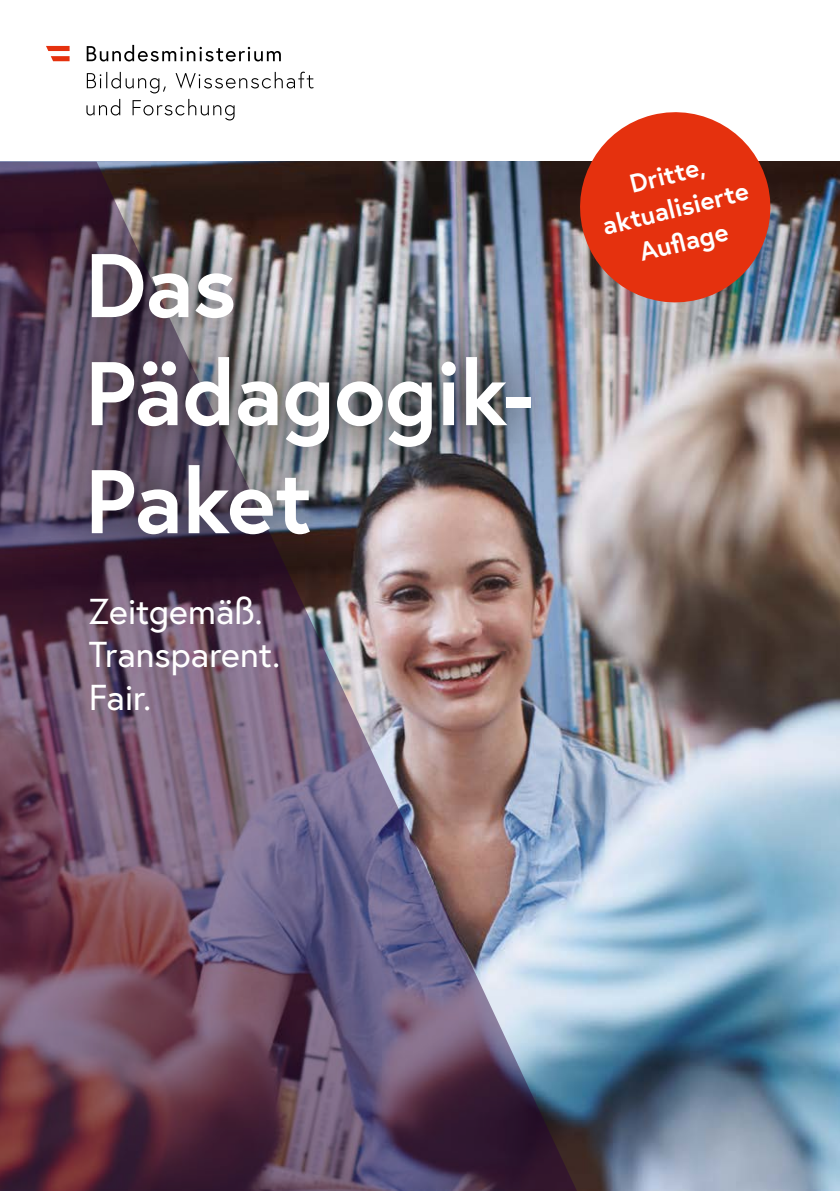
<style>
.page{position:relative;width:840px;height:1191px;background:#fff}
.page>*{position:absolute;margin:0;border:0;box-sizing:border-box;transform-origin:0 0}
.t1{font:700 90px/108px "Europa Austria";letter-spacing:-.01em;color:#fff}
.t2{font:36px/43.2px "Europa Austria";letter-spacing:-.005em;color:#fff}
.Grundformat{font:700 26px/34.4px "Europa Austria";color:#fff;text-align:center}
</style>
<div class="page">
<svg style="left:86px;top:99px;width:148px;height:21px"></svg>
<svg style="left:87px;top:72px;width:226px;height:21px"></svg>
<svg style="left:87px;top:45px;width:194px;height:16px"></svg>
<svg style="left:46px;top:46px;width:24px;height:15px"></svg>
<img style="left:584px;top:162px;width:255px;height:1029px">
<img style="left:0;top:162px;width:584px;height:1029px">
<div style="left:23px;top:187px;width:570px;height:413px;background:#000;opacity:.85"></div>
<svg style="left:570px;top:112px;width:209px;height:200px;background:#d05740"></svg>
<h1 class="t1" style="left:85px;top:229px;width:450px">Das<br>Pädagogik-<br>Paket</h1>
<p class="t2" style="left:89px;top:589px;width:193px">Zeitgemäß.<br>Transparent.<br>Fair.</p>
<p class="Grundformat" style="left:590px;top:175px;width:151px;rotate:-14deg">Dritte, aktualisierte<br>Aufl age</p>
</div>
